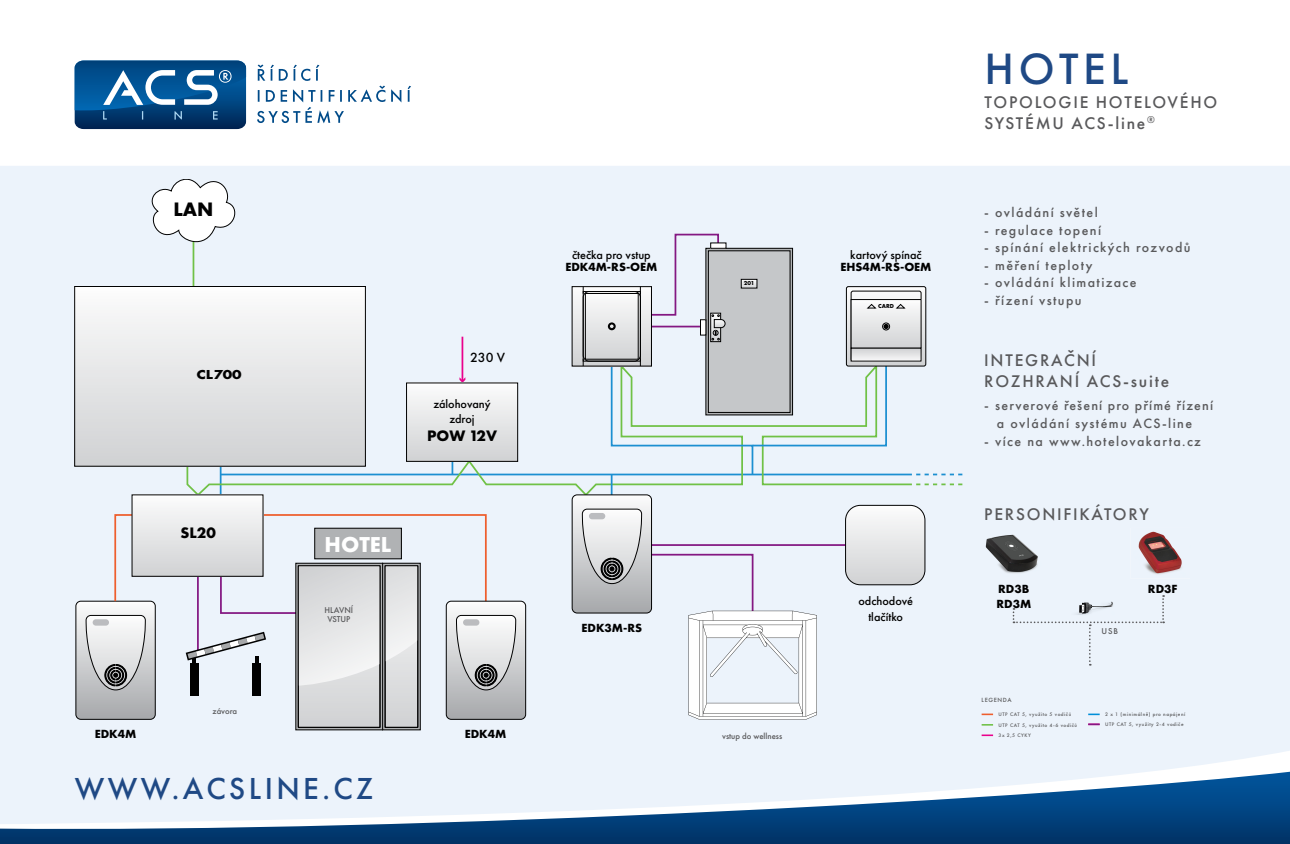
<style>
.page{position:relative;width:1290px;height:844px;background:#fff}
.page>*{position:absolute;margin:0;border:0;box-sizing:border-box;transform-origin:0 0}
.t1{font:500 45.5px "Futura PT";letter-spacing:.1em;color:#1f4985}
.t2{font:500 31.5px "Futura PT";letter-spacing:.11em;color:#1f4985}
.t3{font:700 22.4px "Futura PT";color:#fff}
.t4{font:700 20.2px "Futura PT";color:#010101}
.t5{font:500 17.5px/21px "Futura PT";letter-spacing:.1em;color:#59595b}
.t6{font:700 15.75px "Futura PT";color:#010101}
.t7{font:500 14px "Futura PT";letter-spacing:.1em;color:#59595b}
.t8{font:500 14px/17.5px "Futura PT";letter-spacing:.08em;color:#59595b;text-align:center}
.t9{font:500 13.79px "Futura PT";color:#010101}
.t10{font:700 13.51px "Futura PT";color:#010101;scale:1.17 1}
.t11{font:500 12.25px/15.3px "Futura PT";color:#010101;text-align:center}
.t12{font:700 12.25px "Futura PT";color:#010101}
.t13{font:500 8.75px/8.8px "Futura PT";color:#59595b;text-align:center}
.t14{font:500 6.3px "Futura PT";letter-spacing:.1em;color:#59595b}
.t15{font:700 6.02px "Futura PT";color:#010101}
.t16{font:500 5.25px/10.5px "Futura PT";letter-spacing:.1em;color:#59595b}
</style>
<div class="page">
<div style="left:0;top:166px;width:1290px;height:605px;background:#ecf3fb"></div>
<svg style="left:0;top:771px;width:1290px;height:72px;background:#83a2bf"></svg>
<svg style="left:391px;top:89px;width:10px;height:13px"></svg>
<svg style="left:408px;top:86px;width:3px;height:16px"></svg>
<svg style="left:257px;top:64px;width:128px;height:59px"></svg>
<svg style="left:75px;top:61px;width:171px;height:68px;background:#205d91"></svg>
<hr style="left:193px;top:236px;width:1px;height:50px;background:#70c146">
<svg style="left:144px;top:179px;width:98px;height:73px"></svg>
<div style="left:76px;top:601px;width:79px;height:118px;background:linear-gradient(to bottom,#fbfcfc,#a7a9ab);border-radius:5px"></div>
<div style="left:76px;top:601px;width:79px;height:118px;border:1px solid #010101;border-radius:5px"></div>
<svg style="left:86px;top:513px;width:59px;height:177px"></svg>
<hr style="left:461px;top:336px;width:2px;height:44px;background:#ea018c">
<hr style="left:643px;top:544px;width:204px;height:1px;background:#841882">
<svg style="left:186px;top:361px;width:728px;height:136px;background:#e0ecf0"></svg>
<hr style="left:611px;top:474px;width:1px;height:35px;background:#1c8fd1">
<div style="left:406px;top:383px;width:112px;height:78px;background:linear-gradient(to bottom,#fcfcfc,#d1d2d4)"></div>
<div style="left:406px;top:382px;width:112px;height:79px;border:1px solid #010101"></div>
<div style="left:572px;top:494px;width:79px;height:119px;background:linear-gradient(to bottom,#fafbfb,#a6a8ab);border-radius:5px"></div>
<div style="left:572px;top:494px;width:80px;height:119px;border:1px solid #010101;border-radius:5px"></div>
<svg style="left:582px;top:493px;width:235px;height:226px"></svg>
<svg style="left:916px;top:473px;width:47px;height:2px"></svg>
<svg style="left:916px;top:483px;width:47px;height:2px"></svg>
<div style="left:845px;top:505px;width:80px;height:79px;background:linear-gradient(to bottom,#f9fafa,#d1d3d4);border-radius:15px"></div>
<div style="left:845px;top:505px;width:80px;height:79px;border:1px solid #010101;border-radius:15px"></div>
<svg style="left:846px;top:286px;width:80px;height:80px"></svg>
<div style="left:846px;top:286px;width:80px;height:80px;border:1px solid #010101;border-radius:2px"></div>
<div style="left:851px;top:299px;width:70px;height:49px;background:linear-gradient(to bottom,#fcfcfc,#d1d2d4)"></div>
<div style="left:851px;top:299px;width:70px;height:49px;border:1px solid #010101"></div>
<svg style="left:889px;top:350px;width:30px;height:9px"></svg>
<div style="left:882px;top:323px;width:8px;height:7px;border:1px solid #010101;border-radius:50%"></div>
<svg style="left:896px;top:304px;width:9px;height:4px"></svg>
<div style="left:446px;top:601px;width:80px;height:118px;background:linear-gradient(to bottom,#f9f9fa,#a7a9ac);border-radius:5px"></div>
<div style="left:446px;top:601px;width:80px;height:118px;border:1px solid #010101;border-radius:5px"></div>
<div style="left:132px;top:494px;width:131px;height:82px;background:linear-gradient(to bottom,#fcfcfd,#d1d2d4)"></div>
<svg style="left:186px;top:513px;width:330px;height:214px;background:#d5d7dc"></svg>
<svg style="left:574px;top:288px;width:9px;height:76px"></svg>
<svg style="left:583px;top:233px;width:306px;height:243px;background:#d4dbe2"></svg>
<div style="left:711px;top:243px;width:15px;height:5px;background:#fff"></div>
<div style="left:700px;top:319px;width:6px;height:16px;background:#fff"></div>
<div style="left:700px;top:319px;width:6px;height:16px;border:1px solid #010101"></div>
<div style="left:75px;top:286px;width:290px;height:180px;background:linear-gradient(to bottom,#fcfcfc,#d0d1d3)"></div>
<div style="left:75px;top:286px;width:291px;height:180px;border:1px solid #010101"></div>
<img style="left:1130px;top:527px;width:60px;height:51px">
<div style="left:1012px;top:595px;width:152px;height:70px;background:#ecf3fb"></div>
<img style="left:985px;top:530px;width:61px;height:49px">
<svg style="left:981px;top:723px;width:12px;height:2px"></svg>
<svg style="left:981px;top:713px;width:12px;height:2px"></svg>
<svg style="left:1088px;top:713px;width:11px;height:2px"></svg>
<svg style="left:1088px;top:723px;width:11px;height:2px"></svg>
<svg style="left:981px;top:734px;width:12px;height:1px"></svg>
<h3 class="t4" style="left:173px;top:201px;width:42px">LAN</h3>
<p class="t10" style="left:197px;top:369px;width:40px">CL 700</p>
<p class="t6" style="left:180px;top:525px;width:37px">SL20</p>
<p class="t13" style="left:213px;top:707px;width:26px">závora</p>
<p class="t9" style="left:470px;top:351px;width:36px">230 V</p>
<p class="t11" style="left:433px;top:396px;width:59px">zálohovaný zdroj</p>
<p class="t6" style="left:427px;top:429px;width:71px">POW 12V</p>
<h3 class="t3" style="left:325px;top:534px;width:68px">HOTEL</h3>
<p class="t13" style="left:325px;top:606px;width:30px">HLAVNÍ<br>VSTUP</p>
<p class="t12" style="left:95px;top:729px;width:43px">EDK4M</p>
<p class="t12" style="left:465px;top:729px;width:43px">EDK4M</p>
<h2 class="t2" style="left:75px;top:774px;width:300px">WWW.ACSLINE.CZ</h2>
<p class="t11" style="left:572px;top:248px;width:80px">čtečka pro vstup</p>
<p class="t12" style="left:565px;top:261px;width:94px">EDK4M-RS-OEM</p>
<p class="t12" style="left:581px;top:622px;width:62px">EDK3M-RS</p>
<p class="t15" style="left:744px;top:281px;width:12px">201</p>
<p class="t13" style="left:722px;top:731px;width:62px">vstup do wellness</p>
<p class="t11" style="left:850px;top:248px;width:73px">kartový spínač</p>
<p class="t12" style="left:840px;top:261px;width:93px">EHS4M-RS-OEM</p>
<p class="t15" style="left:878px;top:304px;width:17px">CARD</p>
<p class="t11" style="left:858px;top:594px;width:56px">odchodové tlačítko</p>
<h1 class="t1" style="left:984px;top:50px;width:145px">HOTEL</h1>
<p class="t5" style="left:984px;top:93px;width:234px">TOPOLOGIE HOTELOVÉHO<br>SYSTÉMU ACS-line<sup>®</sup></p>
<p class="t7" style="left:984px;top:207px;width:115px">- ovládání světel</p>
<p class="t7" style="left:984px;top:224px;width:118px">- regulace topení</p>
<p class="t7" style="left:984px;top:242px;width:208px">- spínání elektrických rozvodů</p>
<p class="t7" style="left:984px;top:259px;width:110px">- měření teploty</p>
<p class="t7" style="left:984px;top:277px;width:154px">- ovládání klimatizace</p>
<p class="t7" style="left:984px;top:294px;width:99px">- řízení vstupu</p>
<p class="t5" style="left:984px;top:351px;width:186px">INTEGRAČNÍ<br>ROZHRANÍ ACS-suite</p>
<p class="t8" style="left:984px;top:398px;width:230px">- serverové řešení pro přímé řízení a ovládání systému ACS-line</p>
<p class="t7" style="left:984px;top:435px;width:218px">- více na www.hotelovakarta.cz</p>
<p class="t5" style="left:984px;top:505px;width:166px">PERSONIFIKÁTORY</p>
<p class="t12" style="left:998px;top:583px;width:33px">RD3B</p>
<p class="t12" style="left:1148px;top:583px;width:31px">RD3F</p>
<p class="t12" style="left:996px;top:598px;width:36px">RD3M</p>
<p class="t13" style="left:1101px;top:627px;width:18px">USB</p>
<p class="t14" style="left:981px;top:697px;width:32px">LEGENDA</p>
<p class="t16" style="left:998px;top:709px;width:80px">UTP CAT 5, využito 5 vodičů<br>UTP CAT 5, využito 4-6 vodičů</p>
<p class="t16" style="left:1105px;top:710px;width:82px;line-height:10px">2 x 1 (minimálně) pro napájení<br>UTP CAT 5, využity 2-4 vodiče</p>
<p class="t16" style="left:998px;top:730px;width:34px">3x 2,5 CYKY</p>
</div>
